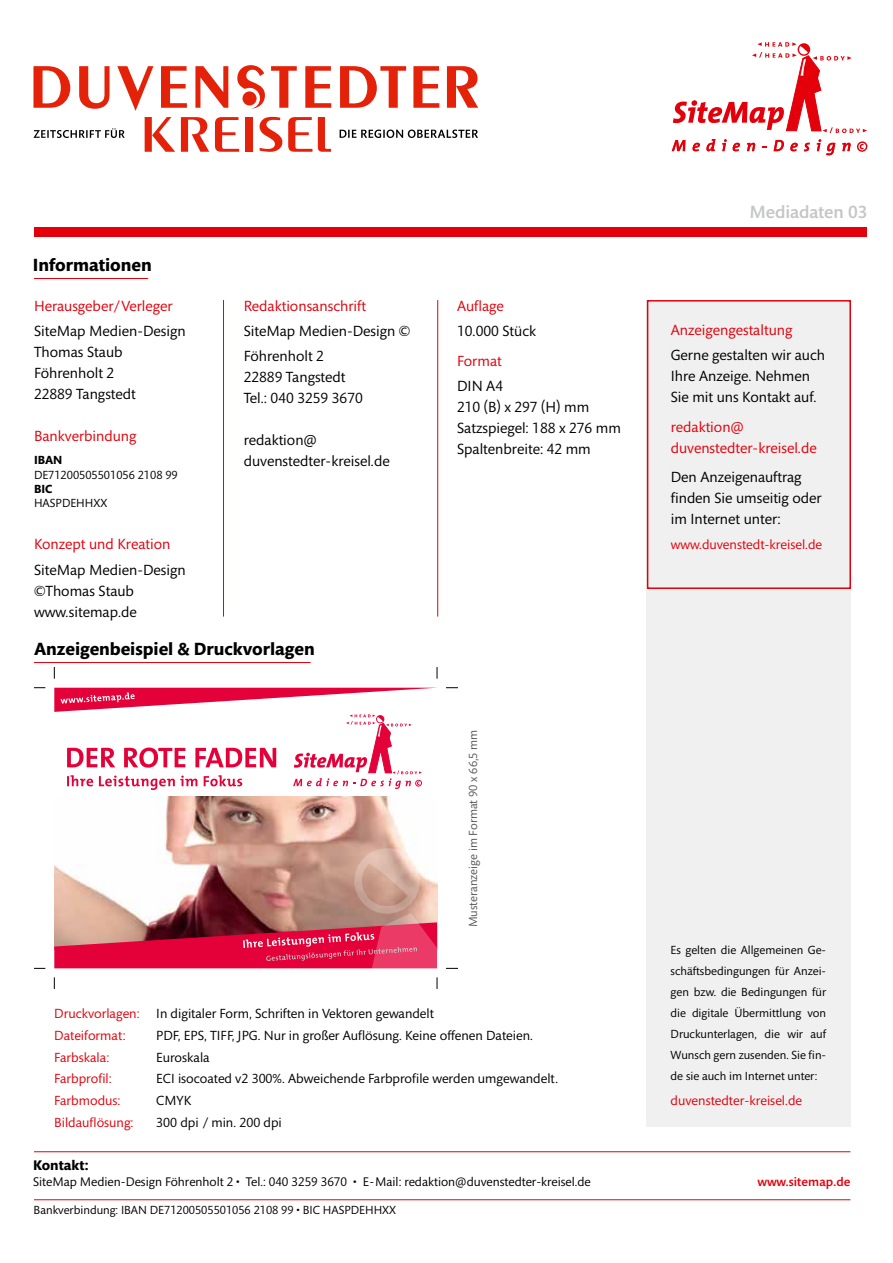
<style>
.page{position:relative;width:893px;height:1263px;background:#fff}
.page>*{position:absolute;margin:0;border:0;box-sizing:border-box;transform-origin:0 0}
.t1{font:700 18px "Mundo Sans Std";color:#000}
.t2{font:500 18px "Mundo Sans Std";color:#c5c6c6}
.t3{font:15px/21px "Mundo Sans Std";color:#000}
.t4{font:15px/21px "Mundo Sans Std";color:#e3000b}
.t5{font:700 14.25px "Mundo Sans Std";color:#000}
.t6{font:13.5px/21.6px "Mundo Sans Std";color:#000}
.t7{font:13.5px "Mundo Sans Std";color:#e3000b}
.t8{font:12.75px "Mundo Sans Std";color:#000}
.t9{font:500 12.75px "Mundo Sans Std";letter-spacing:.01em;color:#e3000b}
.t10{font:12px/21px "Mundo Sans Std";color:#000;text-align:justify}
.t11{font:12px "Mundo Sans Std";color:#565655}
.t12{font:700 12px "Mundo Sans Std";color:#000}
.s1{color:#e3000b}
</style>
<div class="page">
<div style="left:646px;top:300px;width:204px;height:827px;background:#f0f0f0"></div>
<hr style="left:34px;top:278px;width:114px;height:1px;background:#e3000b">
<hr style="left:34px;top:662px;width:277px;height:1px;background:#e3000b">
<div style="left:647px;top:300px;width:204px;height:289px;border:2px solid #e3000b"></div>
<hr style="left:223px;top:300px;width:1px;height:317px;background:#e3000b">
<hr style="left:437px;top:300px;width:1px;height:317px;background:#e3000b">
<img style="left:164px;top:797px;width:252px;height:51px">
<svg style="left:54px;top:688px;width:378px;height:102px"></svg>
<svg style="left:54px;top:848px;width:383px;height:120px"></svg>
<svg style="left:34px;top:687px;width:11px;height:2px"></svg>
<svg style="left:446px;top:687px;width:11px;height:2px"></svg>
<svg style="left:34px;top:967px;width:11px;height:2px"></svg>
<svg style="left:446px;top:967px;width:11px;height:2px"></svg>
<svg style="left:53px;top:667px;width:2px;height:12px"></svg>
<svg style="left:53px;top:977px;width:2px;height:11px"></svg>
<svg style="left:436px;top:667px;width:2px;height:12px"></svg>
<svg style="left:436px;top:977px;width:2px;height:11px"></svg>
<hr style="left:34px;top:1151px;width:816px;height:1px;background:#e3000b">
<hr style="left:34px;top:1199px;width:816px;height:1px;background:#e3000b">
<div style="left:34px;top:227px;width:833px;height:9px;background:#e3000b"></div>
<svg style="left:673px;top:42px;width:194px;height:91px"></svg>
<svg style="left:857px;top:141px;width:10px;height:11px"></svg>
<svg style="left:672px;top:140px;width:13px;height:11px"></svg>
<svg style="left:693px;top:143px;width:7px;height:8px"></svg>
<svg style="left:706px;top:139px;width:9px;height:12px"></svg>
<svg style="left:722px;top:139px;width:5px;height:12px"></svg>
<svg style="left:733px;top:143px;width:7px;height:8px"></svg>
<svg style="left:747px;top:143px;width:8px;height:8px"></svg>
<svg style="left:774px;top:140px;width:10px;height:11px"></svg>
<svg style="left:790px;top:143px;width:8px;height:8px"></svg>
<svg style="left:804px;top:143px;width:6px;height:8px"></svg>
<svg style="left:817px;top:139px;width:18px;height:16px"></svg>
<svg style="left:842px;top:143px;width:9px;height:8px"></svg>
<svg style="left:33px;top:66px;width:37px;height:42px"></svg>
<svg style="left:79px;top:66px;width:31px;height:43px"></svg>
<svg style="left:117px;top:66px;width:36px;height:45px"></svg>
<svg style="left:161px;top:66px;width:26px;height:42px"></svg>
<svg style="left:195px;top:66px;width:33px;height:42px"></svg>
<svg style="left:271px;top:66px;width:26px;height:42px"></svg>
<svg style="left:305px;top:66px;width:26px;height:42px"></svg>
<svg style="left:413px;top:66px;width:26px;height:42px"></svg>
<svg style="left:340px;top:66px;width:66px;height:42px"></svg>
<svg style="left:447px;top:66px;width:31px;height:42px"></svg>
<svg style="left:237px;top:65px;width:28px;height:44px"></svg>
<div style="left:246px;top:117px;width:7px;height:35px;background:#e4220a"></div>
<svg style="left:181px;top:117px;width:28px;height:35px"></svg>
<svg style="left:215px;top:117px;width:24px;height:35px"></svg>
<svg style="left:260px;top:117px;width:22px;height:35px"></svg>
<svg style="left:288px;top:117px;width:24px;height:35px"></svg>
<svg style="left:318px;top:117px;width:13px;height:35px"></svg>
<svg style="left:145px;top:117px;width:30px;height:35px"></svg>
<div style="left:242px;top:91px;width:15px;height:14px;background:#e4220a;border-radius:50%"></div>
<svg style="left:34px;top:128px;width:91px;height:10px"></svg>
<svg style="left:340px;top:130px;width:138px;height:8px"></svg>
<p class="t1" style="left:33px;top:255px;width:120px">Informationen</p>
<p class="t4" style="left:34px;top:296px;width:140px">Herausgeber/Verleger</p>
<p class="t3" style="left:34px;top:321px;width:153px">SiteMap Medien-Design<br>Thomas Staub<br>Föhrenholt 2<br>22889 Tangstedt</p>
<p class="t4" style="left:34px;top:426px;width:104px">Bankverbindung</p>
<p class="t12" style="left:34px;top:453px;width:30px">IBAN</p>
<p class="t10" style="left:34px;top:464px;width:145px">DE71200505501056 2108 99</p>
<p class="t12" style="left:34px;top:482px;width:20px">BIC</p>
<p class="t10" style="left:34px;top:493px;width:75px">HASPDEHHXX</p>
<p class="t4" style="left:34px;top:534px;width:138px">Konzept und Kreation</p>
<p class="t3" style="left:34px;top:559px;width:153px">SiteMap Medien-Design ©Thomas Staub www.sitemap.de</p>
<p class="t4" style="left:244px;top:296px;width:124px">Redaktionsanschrift</p>
<p class="t3" style="left:244px;top:319px;width:168px;line-height:25.2px">SiteMap Medien-Design ©<br>Föhrenholt 2</p>
<p class="t3" style="left:244px;top:367px;width:121px">22889 Tangstedt<br>Tel.: 040 3259 3670</p>
<p class="t3" style="left:244px;top:430px;width:148px">redaktion@ duvenstedter-kreisel.de</p>
<p class="t1" style="left:34px;top:639px;width:282px">Anzeigenbeispiel &amp; Druckvorlagen</p>
<p class="t4" style="left:457px;top:296px;width:48px">Auflage</p>
<p class="t3" style="left:457px;top:321px;width:80px">10.000 Stück</p>
<p class="t4" style="left:457px;top:351px;width:46px">Format</p>
<p class="t3" style="left:457px;top:376px;width:165px">DIN A4<br>210 (B) x 297 (H) mm<br>Satzspiegel: 188 x 276 mm<br>Spaltenbreite: 42 mm</p>
<p class="t11" style="left:467px;top:927px;width:199px;rotate:-90deg">Musteranzeige im Format 90 x 66,5 mm</p>
<p class="t6" style="left:54px;top:1003px;width:381px"><span class="s1">Druckvorlagen:</span> In digitaler Form, Schriften in Vektoren gewandelt<br><span class="s1">Dateiformat:</span></p>
<p class="t6" style="left:156px;top:1025px;width:378px">PDF, EPS, TIFF, JPG. Nur in großer Auflösung. Keine offenen Dateien.</p>
<p class="t7" style="left:54px;top:1050px;width:57px">Farbskala:</p>
<p class="t6" style="left:156px;top:1047px;width:55px">Euroskala</p>
<p class="t7" style="left:54px;top:1071px;width:59px">Farbprofil:</p>
<p class="t6" style="left:156px;top:1068px;width:403px">ECI isocoated v2 300%. Abweichende Farbprofile werden umgewandelt.</p>
<p class="t7" style="left:54px;top:1093px;width:68px">Farbmodus:</p>
<p class="t6" style="left:156px;top:1090px;width:37px">CMYK</p>
<p class="t7" style="left:54px;top:1115px;width:81px">Bildauflösung:</p>
<p class="t6" style="left:156px;top:1111px;width:127px">300 dpi / min. 200 dpi</p>
<p class="t2" style="left:749px;top:202px;width:119px">Mediadaten 03</p>
<p class="t4" style="left:671px;top:320px;width:123px">Anzeigengestaltung</p>
<p class="t3" style="left:671px;top:345px;width:156px">Gerne gestalten wir auch<br>Ihre Anzeige. Nehmen<br>Sie mit uns Kontakt auf.</p>
<p class="t4" style="left:671px;top:416px;width:148px">redaktion@ duvenstedter-kreisel.de</p>
<p class="t3" style="left:671px;top:467px;width:152px">Den Anzeigenauftrag finden Sie umseitig oder im Internet unter:</p>
<p class="t7" style="left:671px;top:538px;width:153px">www.duvenstedt-kreisel.de</p>
<p class="t10" style="left:671px;top:939px;width:157px">Es gelten die Allgemeinen Ge&shy;schäftsbedingungen für Anzei&shy;gen bzw. die Bedingungen für die digitale Übermittlung von Druckunterlagen, die wir auf Wunsch gern zusenden. Sie fin&shy;de sie auch im Internet unter:</p>
<p class="t7" style="left:671px;top:1093px;width:133px">duvenstedter-kreisel.de</p>
<p class="t5" style="left:33px;top:1158px;width:57px">Kontakt:</p>
<p class="t8" style="left:33px;top:1174px;width:559px">SiteMap Medien-Design Föhrenholt 2 • Tel.: 040 3259 3670 • E-Mail: redaktion@duvenstedter-kreisel.de</p>
<p class="t9" style="left:757px;top:1174px;width:94px">www.sitemap.de</p>
<p class="t10" style="left:34px;top:1199px;width:364px">Bankverbindung: IBAN DE71200505501056 2108 99 • BIC HASPDEHHXX</p>
</div>
